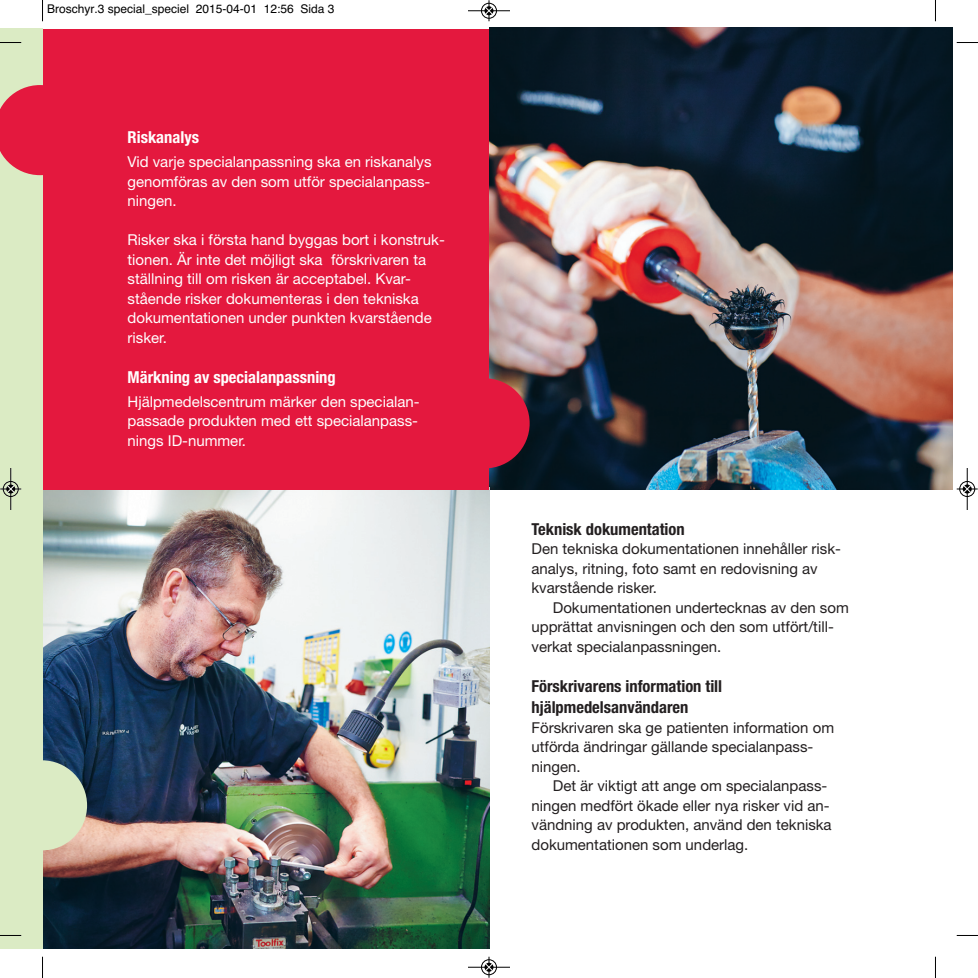
<style>
.page{position:relative;width:978px;height:978px;background:#fff}
.page>*{position:absolute;margin:0;border:0;box-sizing:border-box;transform-origin:0 0}
.t1{font:700 condensed 16.5px/21px "Helvetica Neue";color:#231f20}
.t2{font:700 condensed 16.5px "Helvetica Neue";color:#fff}
.t3{font:15px/19.5px "Helvetica Neue";color:#231f20}
.t4{font:15px/19.5px "Helvetica Neue";color:#fff;text-align:justify}
.t5{font:12px "Helvetica";color:#000}
</style>
<div class="page">
<img style="left:489px;top:28px;width:463px;height:462px">
<img style="left:43px;top:490px;width:446px;height:458px">
<div style="left:0;top:28px;width:43px;height:921px;background:#dbebc4"></div>
<div style="left:43px;top:29px;width:446px;height:461px;background:#e4183e"></div>
<svg style="left:43px;top:760px;width:44px;height:90px;background:#c5d0b4"></svg>
<svg style="left:0;top:85px;width:43px;height:90px;background:#e23651"></svg>
<div style="left:440px;top:378px;width:90px;height:90px;background:#e4183e;border-radius:50%"></div>
<svg style="left:42px;top:0;width:1px;height:21px"></svg>
<svg style="left:0;top:42px;width:21px;height:1px"></svg>
<svg style="left:935px;top:0;width:1px;height:21px"></svg>
<svg style="left:957px;top:42px;width:21px;height:1px"></svg>
<svg style="left:42px;top:957px;width:1px;height:21px"></svg>
<svg style="left:0;top:935px;width:21px;height:1px"></svg>
<svg style="left:935px;top:957px;width:1px;height:21px"></svg>
<svg style="left:957px;top:935px;width:21px;height:1px"></svg>
<div style="left:481px;top:3px;width:16px;height:16px;border:1px solid #fff;border-radius:50%"></div>
<hr style="left:468px;top:11px;width:42px;height:1px;background:#000">
<div style="left:481px;top:3px;width:16px;height:15px;border:1px solid #000;border-radius:50%"></div>
<svg style="left:485px;top:0;width:8px;height:21px"></svg>
<div style="left:481px;top:959px;width:16px;height:16px;border:1px solid #fff;border-radius:50%"></div>
<hr style="left:468px;top:967px;width:42px;height:1px;background:#000">
<div style="left:481px;top:960px;width:16px;height:15px;border:1px solid #000;border-radius:50%"></div>
<svg style="left:485px;top:957px;width:8px;height:21px"></svg>
<hr style="left:10px;top:468px;width:1px;height:42px;background:#fff">
<div style="left:3px;top:481px;width:16px;height:16px;border:1px solid #fff;border-radius:50%"></div>
<hr style="left:11px;top:468px;width:1px;height:42px;background:#000">
<div style="left:3px;top:481px;width:15px;height:16px;border:1px solid #000;border-radius:50%"></div>
<svg style="left:0;top:485px;width:21px;height:8px"></svg>
<div style="left:959px;top:481px;width:16px;height:16px;border:1px solid #fff;border-radius:50%"></div>
<hr style="left:967px;top:468px;width:1px;height:42px;background:#000">
<div style="left:960px;top:481px;width:15px;height:16px;border:1px solid #000;border-radius:50%"></div>
<svg style="left:957px;top:485px;width:21px;height:8px"></svg>
<p class="t5" style="left:47px;top:5px;width:289px">Broschyr.3 special_speciel 2015-04-01 12:56 Sida 3</p>
<p class="t2" style="left:128px;top:132px;width:73px">Riskanalys</p>
<p class="t4" style="left:128px;top:154px;width:306px">Vid varje specialanpassning ska en riskanalys genomföras av den som utför specialanpass&shy;ningen.</p>
<p class="t4" style="left:128px;top:232px;width:319px;text-align:left">Risker ska i första hand byggas bort i konstruk&shy;tionen. Är inte det möjligt ska förskrivaren ta ställning till om risken är acceptabel. Kvar&shy;stående risker dokumenteras i den tekniska dokumentationen under punkten kvarstående risker.</p>
<p class="t2" style="left:128px;top:371px;width:210px">Märkning av specialanpassning</p>
<p class="t4" style="left:128px;top:393px;width:294px">Hjälpmedelscentrum märker den specialan&shy;passade produkten med ett specialanpass&shy;nings ID-nummer.</p>
<p class="t1" style="left:531px;top:520px;width:155px">Teknisk dokumentation</p>
<p class="t3" style="left:531px;top:540px;width:311px">Den tekniska dokumentationen innehåller risk&shy;analys, ritning, foto samt en redovisning av kvarstående risker.</p>
<p class="t3" style="left:531px;top:599px;width:319px;text-indent:21px">Dokumentationen undertecknas av den som upprättat anvisningen och den som utfört/till&shy;verkat specialanpassningen.</p>
<p class="t1" style="left:531px;top:677px;width:192px">Förskrivarens information till hjälpmedelsanvändaren</p>
<p class="t3" style="left:531px;top:719px;width:304px">Förskrivaren ska ge patienten information om utförda ändringar gällande specialanpass&shy;ningen.</p>
<p class="t3" style="left:531px;top:777px;width:302px;text-indent:21px">Det är viktigt att ange om specialanpass&shy;ningen medfört ökade eller nya risker vid an&shy;vändning av produkten, använd den tekniska dokumentationen som underlag.</p>
</div>
